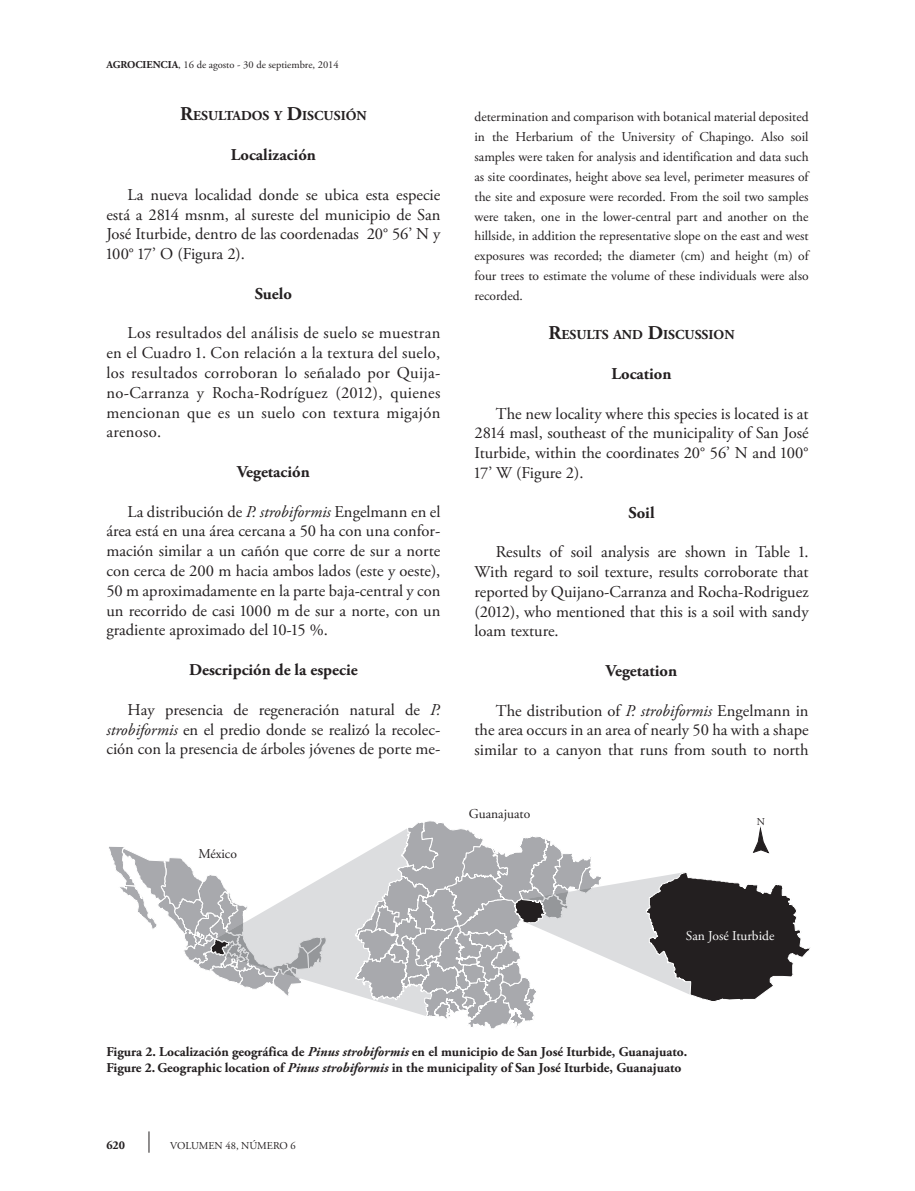
<style>
.page{position:relative;width:915px;height:1191px;background:#fff}
.page>*{position:absolute;margin:0;border:0;box-sizing:border-box;transform-origin:0 0}
.Texto_independiente{font:16.5px/19.8px "Adobe Garamond Pro";color:#231f20;text-align:justify}
.Texto_independiente-2{font:700 16.5px "Adobe Garamond Pro";color:#231f20}
.Texto_independiente-3{font:700 13.65px "Adobe Garamond Pro";color:#231f20}
.Texto_independiente-4{font:13.5px/19.8px "Adobe Garamond Pro";color:#231f20;text-align:justify}
.Texto_independiente-5{font:700 13.5px "Adobe Garamond Pro";color:#231f20}
.t1{font:13.5px "Adobe Garamond Pro";color:#fff}
.t2{font:700 12px "Adobe Garamond Pro";color:#231f20}
.t3{font:10.5px "Adobe Garamond Pro";color:#231f20}
.s1{font-weight:700}
.s2{font-size:19.5px}
.s3{font-style:italic}
</style>
<div class="page">
<svg style="left:148px;top:1131px;width:1px;height:21px"></svg>
<svg style="left:109px;top:821px;width:701px;height:208px"></svg>
<p class="t3" style="left:106px;top:59px;width:234px"><span class="s1">AGROCIENCIA</span>, 16 de agosto - 30 de septiembre, 2014</p>
<p class="Texto_independiente-3" style="left:180px;top:108px;width:188px"><span class="s2">R</span>ESULTADOS Y <span class="s2">D</span>ISCUSIÓN</p>
<p class="Texto_independiente-2" style="left:231px;top:145px;width:86px">Localización</p>
<p class="Texto_independiente" style="left:106px;top:185px;width:335px;text-indent:21px">La nueva localidad donde se ubica esta especie está a 2814 msnm, al sureste del municipio de San José Iturbide, dentro de las coordenadas 20° 56’ N y 100° 17’ O (Figura 2).</p>
<p class="Texto_independiente-2" style="left:255px;top:284px;width:39px">Suelo</p>
<p class="Texto_independiente" style="left:106px;top:324px;width:335px;text-indent:21px">Los resultados del análisis de suelo se muestran en el Cuadro 1. Con relación a la textura del suelo, los resultados corroboran lo señalado por Quija&shy;no-Carranza y Rocha-Rodríguez (2012), quienes mencionan que es un suelo con textura migajón arenoso.</p>
<p class="Texto_independiente-2" style="left:237px;top:462px;width:74px">Vegetación</p>
<p class="Texto_independiente" style="left:106px;top:502px;width:335px;text-indent:21px">La distribución de <span class="s3">P. strobiformis</span> Engelmann en el área está en una área cercana a 50 ha con una confor&shy;mación similar a un cañón que corre de sur a norte con cerca de 200 m hacia ambos lados (este y oeste), 50 m aproximadamente en la parte baja-central y con un recorrido de casi 1000 m de sur a norte, con un gradiente aproximado del 10-15 %.</p>
<p class="Texto_independiente-2" style="left:189px;top:660px;width:170px">Descripción de la especie</p>
<p class="Texto_independiente" style="left:106px;top:700px;width:335px;text-indent:21px">Hay presencia de regeneración natural de <span class="s3">P. strobiformis</span> en el predio donde se realizó la recolec&shy;ción con la presencia de árboles jóvenes de porte me-</p>
<p class="Texto_independiente-4" style="left:198px;top:844px;width:40px">México</p>
<p class="Texto_independiente-4" style="left:474px;top:108px;width:335px">determination and comparison with botanical material deposited in the Herbarium of the University of Chapingo. Also soil samples were taken for analysis and identification and data such as site coordinates, height above sea level, perimeter measures of the site and exposure were recorded. From the soil two samples were taken, one in the lower-central part and another on the hillside, in addition the representative slope on the east and west exposures was recorded; the diameter (cm) and height (m) of four trees to estimate the volume of these individuals were also recorded.</p>
<p class="Texto_independiente-3" style="left:548px;top:327px;width:187px"><span class="s2">R</span>ESULTS AND <span class="s2">D</span>ISCUSSION</p>
<p class="Texto_independiente-2" style="left:611px;top:364px;width:61px">Location</p>
<p class="Texto_independiente" style="left:474px;top:404px;width:335px;text-indent:21px">The new locality where this species is located is at 2814 masl, southeast of the municipality of San José Iturbide, within the coordinates 20° 56’ N and 100° 17’ W (Figure 2).</p>
<p class="Texto_independiente-2" style="left:628px;top:503px;width:28px">Soil</p>
<p class="Texto_independiente" style="left:474px;top:542px;width:335px;text-indent:21px">Results of soil analysis are shown in Table 1.<br>With regard to soil texture, results corroborate that reported by Quijano-Carranza and Rocha-Rodriguez (2012), who mentioned that this is a soil with sandy loam texture.</p>
<p class="Texto_independiente-2" style="left:605px;top:661px;width:73px">Vegetation</p>
<p class="Texto_independiente" style="left:474px;top:701px;width:335px;text-indent:21px">The distribution of <span class="s3">P. strobiformis</span> Engelmann in the area occurs in an area of nearly 50 ha with a shape similar to a canyon that runs from south to north</p>
<p class="Texto_independiente-4" style="left:468px;top:804px;width:63px">Guanajuato</p>
<p class="t3" style="left:756px;top:815px;width:10px">N</p>
<p class="t1" style="left:685px;top:928px;width:90px">San José Iturbide</p>
<p class="Texto_independiente-5" style="left:106px;top:1043px;width:582px">Figura 2. Localización geográfica de <span class="s3">Pinus strobiformis</span> en el municipio de San José Iturbide, Guanajuato.</p>
<p class="Texto_independiente-5" style="left:106px;top:1059px;width:576px">Figure 2. Geographic location of <span class="s3">Pinus strobiformis</span> in the municipality of San José Iturbide, Guanajuato</p>
<p class="t2" style="left:106px;top:1138px;width:20px">620</p>
<p class="t3" style="left:170px;top:1139px;width:127px">VOLUMEN 48, NÚMERO 6</p>
</div>
